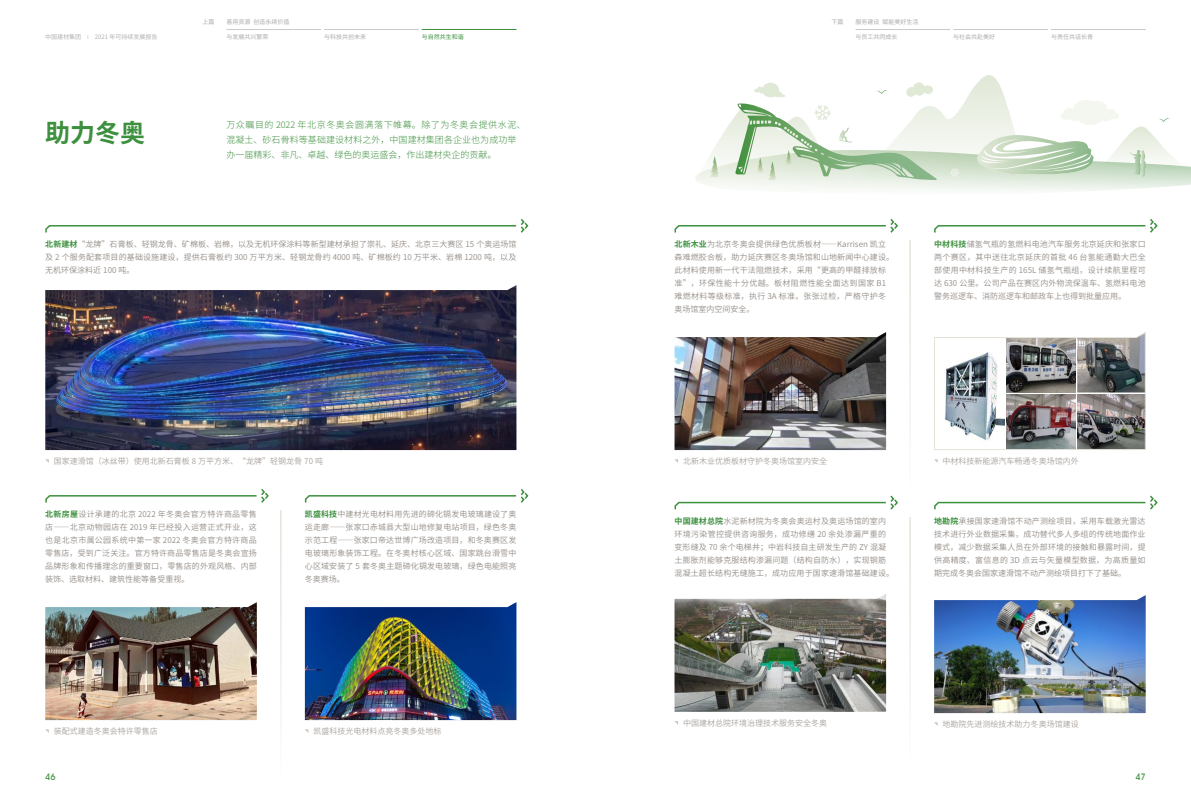
<style>
.page{position:relative;width:1191px;height:808px;background:#fff}
.page>*{position:absolute;margin:0;border:0;box-sizing:border-box;transform-origin:0 0}
.t1{font:700 25px "Source Han Sans CN";color:#3d903e}
.t2{font:300 9px/15px "Source Han Sans CN";letter-spacing:.01em;color:#3d903e}
.t3{font:500 9px "Avant Garde IT Cby BT";color:#3d903e}
.t4{font:8px/13px "Source Han Sans CN";letter-spacing:.02em;color:#938c86;text-align:justify}
.t5{font:8px "Source Han Sans CN";color:#a8a19c}
.t6{font:6px "Source Han Sans CN";color:#aaabab}
.t7{font:6px "Source Han Sans CN";color:#aaabab}
.t8{font:6px "Source Han Sans CN";color:#3d903e}
.s1{font-weight:700;color:#3d903e}
</style>
<div class="page">
<hr style="left:226px;top:29px;width:95px;height:1px;background:#c9caca">
<hr style="left:324px;top:29px;width:95px;height:1px;background:#c9caca">
<hr style="left:422px;top:29px;width:94px;height:1px;background:#3d903e">
<hr style="left:855px;top:29px;width:95px;height:1px;background:#c9caca">
<hr style="left:953px;top:29px;width:95px;height:1px;background:#c9caca">
<hr style="left:1051px;top:29px;width:94px;height:1px;background:#c9caca">
<hr style="left:909px;top:517px;width:2px;height:248px;background:#e6e3db">
<hr style="left:909px;top:240px;width:2px;height:255px;background:#e6e3db">
<svg style="left:934px;top:219px;width:224px;height:14px"></svg>
<img style="left:934px;top:332px;width:212px;height:118px">
<svg style="left:674px;top:495px;width:224px;height:15px"></svg>
<img style="left:674px;top:594px;width:212px;height:118px">
<svg style="left:934px;top:495px;width:224px;height:15px"></svg>
<img style="left:934px;top:595px;width:211px;height:118px">
<svg style="left:674px;top:219px;width:224px;height:14px"></svg>
<img style="left:674px;top:332px;width:212px;height:118px">
<svg style="left:45px;top:219px;width:484px;height:14px"></svg>
<img style="left:45px;top:285px;width:471px;height:165px">
<svg style="left:304px;top:489px;width:225px;height:14px"></svg>
<img style="left:305px;top:602px;width:211px;height:118px">
<svg style="left:45px;top:489px;width:224px;height:14px"></svg>
<img style="left:45px;top:602px;width:212px;height:118px">
<hr style="left:280px;top:510px;width:2px;height:270px;background:#e6e3db">
<svg style="left:695px;top:75px;width:496px;height:116px"></svg>
<p class="t7" style="left:45px;top:34px;width:114px">中国建材集团 <sup>|</sup> 2021 年可持续发展报告</p>
<p class="t6" style="left:202px;top:19px;width:13px">上篇</p>
<p class="t6" style="left:226px;top:19px;width:64px">善用资源 创造永续价值</p>
<p class="t6" style="left:831px;top:19px;width:13px">下篇</p>
<p class="t6" style="left:855px;top:19px;width:64px">服务建设 赋能美好生活</p>
<p class="t6" style="left:226px;top:34px;width:43px">与发展共兴繁荣</p>
<p class="t8" style="left:422px;top:34px;width:43px">与自然共生和谐</p>
<p class="t6" style="left:953px;top:34px;width:43px">与社会共赴美好</p>
<p class="t6" style="left:324px;top:34px;width:43px">与科技共创未来</p>
<p class="t6" style="left:855px;top:34px;width:43px">与员工共同成长</p>
<p class="t6" style="left:1051px;top:34px;width:43px">与责任共话长青</p>
<h1 class="t1" style="left:45px;top:119px;width:102px">助力冬奥</h1>
<p class="t2" style="left:226px;top:117px;width:300px">万众瞩目的 2022 年北京冬奥会圆满落下帷幕。除了为冬奥会提供水泥、混凝土、砂石骨料等基础建设材料之外，中国建材集团各企业也为成功举办一届精彩、非凡、卓越、绿色的奥运盛会，作出建材央企的贡献。</p>
<p class="t4" style="left:45px;top:238px;width:473px"><span class="s1">北新建材</span>“龙牌”石膏板、轻钢龙骨、矿棉板、岩棉，以及无机环保涂料等新型建材承担了崇礼、延庆、北京三大赛区 15 个奥运场馆及 2 个服务配套项目的基础设施建设，提供石膏板约 300 万平方米、轻钢龙骨约 4000 吨、矿棉板约 10 万平米、岩棉 1200 吨，以及无机环保涂料近 100 吨。</p>
<p class="t5" style="left:54px;top:457px;width:271px">国家速滑馆（冰丝带）使用北新石膏板 8 万平方米、“龙牌”轻钢龙骨 70 吨</p>
<p class="t4" style="left:45px;top:508px;width:213px"><span class="s1">北新房屋</span>设计承建的北京 2022 年冬奥会官方特许商品零售店——北京动物园店在 2019 年已经投入运营正式开业，这也是北京市属公园系统中第一家 2022 冬奥会官方特许商品零售店，受到广泛关注。官方特许商品零售店是冬奥会宣扬品牌形象和传播理念的重要窗口，零售店的外观风格、内部装饰、选取材料、建筑性能等备受重视。</p>
<p class="t4" style="left:305px;top:508px;width:213px"><span class="s1">凯盛科技</span>中建材光电材料用先进的碲化镉发电玻璃建设了奥运走廊——张家口赤城县大型山地修复电站项目，绿色冬奥示范工程——张家口帝达世博广场改造项目，和冬奥赛区发电玻璃形象装饰工程。在冬奥村核心区域、国家跳台滑雪中心区域安装了 5 套冬奥主题碲化镉发电玻璃，绿色电能照亮冬奥赛场。</p>
<p class="t5" style="left:54px;top:727px;width:106px">装配式建造冬奥会特许零售店</p>
<p class="t5" style="left:313px;top:727px;width:129px">凯盛科技光电材料点亮冬奥多处地标</p>
<p class="t4" style="left:674px;top:238px;width:221px;text-align:left"><span class="s1">北新木业</span>为北京冬奥会提供绿色优质板材——Karrisen 凯立森难燃胶合板，助力延庆赛区冬奥场馆和山地新闻中心建设。此材料使用新一代干法阻燃技术，采用“更高的甲醛排放标准”，环保性能十分优越。板材阻燃性能全面达到国家 B1难燃材料等级标准，执行 3A 标准，张张过检，严格守护冬奥场馆室内空间安全。</p>
<p class="t4" style="left:934px;top:238px;width:213px"><span class="s1">中材科技</span>储氢气瓶的氢燃料电池汽车服务北京延庆和张家口两个赛区，其中送往北京延庆的首批 46 台氢能通勤大巴全部使用中材科技生产的 165L 储氢气瓶组，设计续航里程可达 630 公里。公司产品在赛区内外物流保温车、氢燃料电池警务巡逻车、消防巡逻车和邮政车上也得到批量应用。</p>
<p class="t5" style="left:683px;top:457px;width:145px">北新木业优质板材守护冬奥场馆室内安全</p>
<p class="t4" style="left:674px;top:515px;width:221px;text-align:left"><span class="s1">中国建材总院</span>水泥新材院为冬奥会奥运村及奥运场馆的室内环境污染管控提供咨询服务，成功修缮 20 余处渗漏严重的变形缝及 70 余个电梯井；中岩科技自主研发生产的 ZY 混凝土膨胀剂能够克服结构渗漏问题（结构自防水），实现钢筋混凝土超长结构无缝施工，成功应用于国家速滑馆基础建设。</p>
<p class="t5" style="left:942px;top:457px;width:138px">中材科技新能源汽车畅通冬奥场馆内外</p>
<p class="t4" style="left:934px;top:515px;width:213px"><span class="s1">地勘院</span>承接国家速滑馆不动产测绘项目，采用车载激光雷达技术进行外业数据采集，成功替代多人多组的传统地面作业模式，减少数据采集人员在外部环境的接触和暴露时间，提供高精度、富信息的 3D 点云与矢量模型数据，为高质量如期完成冬奥会国家速滑馆不动产测绘项目打下了基础。</p>
<p class="t5" style="left:683px;top:718px;width:145px">中国建材总院环境治理技术服务安全冬奥</p>
<p class="t5" style="left:942px;top:720px;width:138px">地勘院先进测绘技术助力冬奥场馆建设</p>
<p class="t3" style="left:45px;top:772px;width:12px">46</p>
<p class="t3" style="left:1135px;top:772px;width:12px">47</p>
</div>
